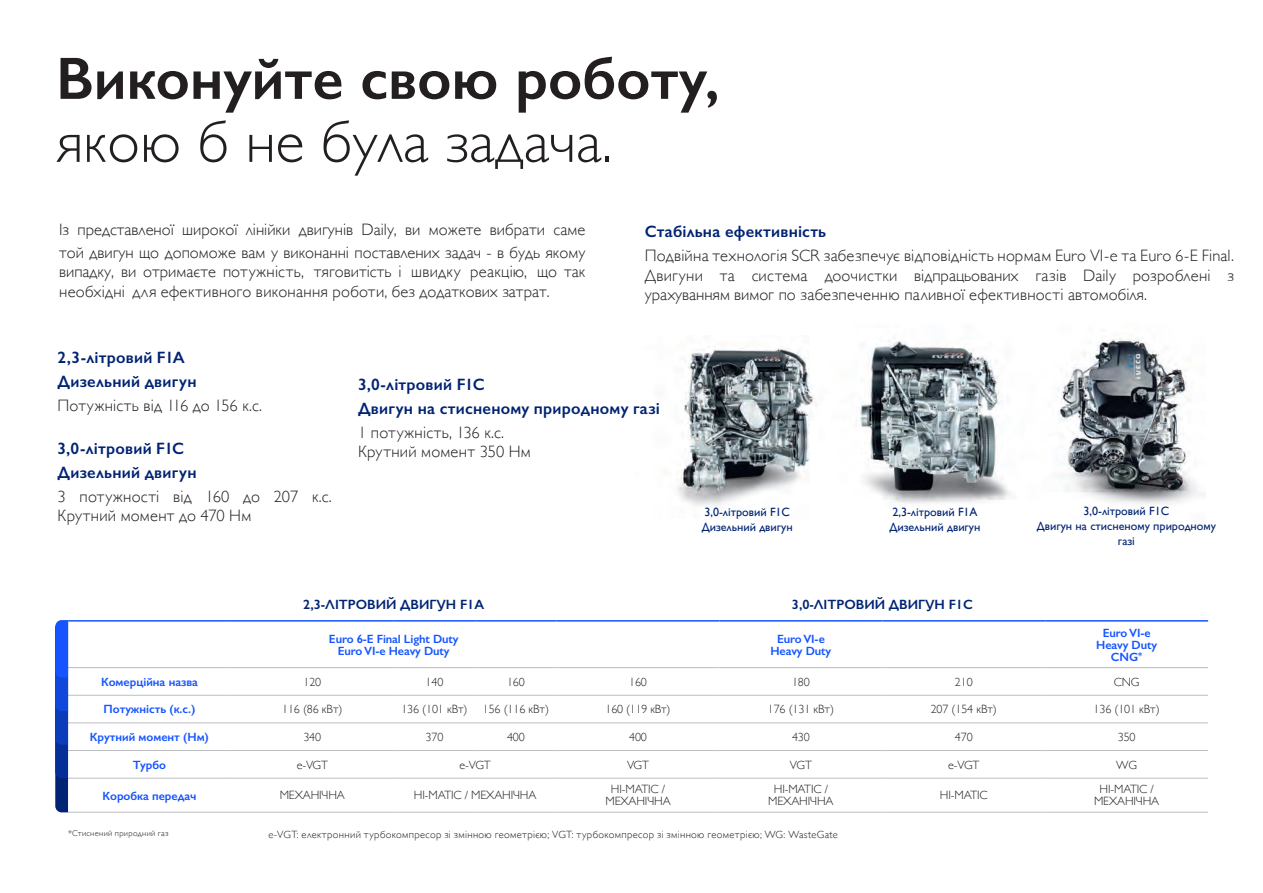
<style>
.page{position:relative;width:1263px;height:893px;background:#fff}
.page>*{position:absolute;margin:0;border:0;box-sizing:border-box;transform-origin:0 0}
.t1{font:600 60px "Gill Sans";color:#231f20}
.t2{font:300 60px "Gill Sans";color:#231f20}
.testo{font:300 16.5px/19.5px "Gill Sans";color:#231f20}
.titoletto{font:600 16.5px "Gill Sans";letter-spacing:.015em;color:#002373}
.tabella_titolo{font:600 13.5px "Gill Sans";color:#002373}
.tabella_valori{font:300 12px/12px "Gill Sans";letter-spacing:-.01em;color:#231f20;text-align:center}
.Dida{font:12px/15px "Gill Sans";color:#002373}
.tabella_valori-2{font:600 12px/12px "Gill Sans";letter-spacing:-.01em;color:#1554ff;text-align:center}
.tabella_valori_principali{font:600 12px "Gill Sans";color:#1554ff}
.Note{font:300 10.5px "Gill Sans";letter-spacing:.03em;color:#231f20}
.Note-2{font:300 8.4px "Gill Sans";letter-spacing:.04em;color:#231f20}
.s1{font-size:9.6px}
</style>
<div class="page">
<hr style="left:68px;top:695px;width:163px;height:1px;background:#bcbdc0">
<hr style="left:231px;top:695px;width:163px;height:1px;background:#bcbdc0">
<hr style="left:394px;top:695px;width:81px;height:1px;background:#bcbdc0">
<hr style="left:475px;top:695px;width:82px;height:1px;background:#bcbdc0">
<hr style="left:557px;top:695px;width:162px;height:1px;background:#bcbdc0">
<hr style="left:719px;top:695px;width:163px;height:1px;background:#bcbdc0">
<hr style="left:882px;top:695px;width:163px;height:1px;background:#bcbdc0">
<hr style="left:1045px;top:695px;width:163px;height:1px;background:#bcbdc0">
<hr style="left:68px;top:723px;width:163px;height:1px;background:#bcbdc0">
<hr style="left:231px;top:723px;width:163px;height:1px;background:#bcbdc0">
<hr style="left:394px;top:723px;width:81px;height:1px;background:#bcbdc0">
<hr style="left:475px;top:723px;width:82px;height:1px;background:#bcbdc0">
<hr style="left:557px;top:723px;width:162px;height:1px;background:#bcbdc0">
<hr style="left:719px;top:723px;width:163px;height:1px;background:#bcbdc0">
<hr style="left:882px;top:723px;width:163px;height:1px;background:#bcbdc0">
<hr style="left:1045px;top:723px;width:163px;height:1px;background:#bcbdc0">
<hr style="left:68px;top:750px;width:163px;height:1px;background:#bcbdc0">
<hr style="left:231px;top:750px;width:163px;height:1px;background:#bcbdc0">
<hr style="left:394px;top:750px;width:81px;height:1px;background:#bcbdc0">
<hr style="left:475px;top:750px;width:82px;height:1px;background:#bcbdc0">
<hr style="left:557px;top:750px;width:162px;height:1px;background:#bcbdc0">
<hr style="left:719px;top:750px;width:163px;height:1px;background:#bcbdc0">
<hr style="left:882px;top:750px;width:163px;height:1px;background:#bcbdc0">
<hr style="left:1045px;top:750px;width:163px;height:1px;background:#bcbdc0">
<hr style="left:68px;top:778px;width:163px;height:1px;background:#bcbdc0">
<hr style="left:231px;top:778px;width:163px;height:1px;background:#bcbdc0">
<hr style="left:394px;top:778px;width:81px;height:1px;background:#bcbdc0">
<hr style="left:475px;top:778px;width:82px;height:1px;background:#bcbdc0">
<hr style="left:557px;top:778px;width:162px;height:1px;background:#bcbdc0">
<hr style="left:719px;top:778px;width:163px;height:1px;background:#bcbdc0">
<hr style="left:882px;top:778px;width:163px;height:1px;background:#bcbdc0">
<hr style="left:1045px;top:778px;width:163px;height:1px;background:#bcbdc0">
<hr style="left:68px;top:620px;width:163px;height:2px;background:#1554ff">
<hr style="left:231px;top:620px;width:163px;height:2px;background:#1554ff">
<hr style="left:394px;top:620px;width:81px;height:2px;background:#1554ff">
<hr style="left:475px;top:620px;width:82px;height:2px;background:#1554ff">
<hr style="left:557px;top:620px;width:162px;height:2px;background:#1554ff">
<hr style="left:719px;top:620px;width:163px;height:2px;background:#1554ff">
<hr style="left:882px;top:620px;width:163px;height:2px;background:#1554ff">
<hr style="left:1045px;top:620px;width:163px;height:2px;background:#1554ff">
<hr style="left:68px;top:812px;width:163px;height:1px;background:#bcbdc0">
<hr style="left:231px;top:812px;width:163px;height:1px;background:#bcbdc0">
<hr style="left:394px;top:812px;width:81px;height:1px;background:#bcbdc0">
<hr style="left:475px;top:812px;width:82px;height:1px;background:#bcbdc0">
<hr style="left:557px;top:812px;width:162px;height:1px;background:#bcbdc0">
<hr style="left:719px;top:812px;width:163px;height:1px;background:#bcbdc0">
<hr style="left:882px;top:812px;width:163px;height:1px;background:#bcbdc0">
<hr style="left:1045px;top:812px;width:163px;height:1px;background:#bcbdc0">
<hr style="left:68px;top:667px;width:163px;height:1px;background:#bcbdc0">
<hr style="left:231px;top:667px;width:163px;height:1px;background:#bcbdc0">
<hr style="left:394px;top:667px;width:81px;height:1px;background:#bcbdc0">
<hr style="left:475px;top:667px;width:82px;height:1px;background:#bcbdc0">
<hr style="left:557px;top:667px;width:162px;height:1px;background:#bcbdc0">
<hr style="left:719px;top:667px;width:163px;height:1px;background:#bcbdc0">
<hr style="left:882px;top:667px;width:163px;height:1px;background:#bcbdc0">
<hr style="left:1045px;top:667px;width:163px;height:1px;background:#bcbdc0">
<img style="left:861px;top:340px;width:149px;height:164px">
<img style="left:677px;top:346px;width:184px;height:160px">
<img style="left:1057px;top:333px;width:146px;height:171px">
<svg style="left:55px;top:620px;width:13px;height:192px;background:#0e40c1"></svg>
<h1 class="t1" style="left:56px;top:42px;width:665px">Виконуйте свою роботу,</h1>
<h1 class="t2" style="left:56px;top:95px;width:558px">якою б не була задача.</h1>
<p class="testo" style="left:59px;top:217px;width:528px;line-height:22.8px">Із представленої широкої лінійки двигунів Daily, ви можете вибрати саме той двигун що допоможе вам у виконанні поставлених задач - в будь якому</p>
<p class="testo" style="left:59px;top:261px;width:528px">випадку, ви отримаєте потужність, тяговитість і швидку реакцію, що так необхідні для ефективного виконання роботи, без додаткових затрат.</p>
<p class="titoletto" style="left:645px;top:222px;width:183px">Стабільна ефективність</p>
<p class="testo" style="left:645px;top:245px;width:590px;text-align:justify">Подвійна технологія SCR забезпечує відповідність нормам Euro VI-e та Euro 6-E Final.<br>Двигуни та система доочистки відпрацьованих газів Daily розроблені з урахуванням вимог по забезпеченню паливної ефективності автомобіля.</p>
<p class="titoletto" style="left:58px;top:348px;width:129px">2,3-літровий F1A</p>
<p class="titoletto" style="left:58px;top:372px;width:140px">Дизельний двигун</p>
<p class="testo" style="left:58px;top:395px;width:206px">Потужність від 116 до 156 к.с.</p>
<p class="titoletto" style="left:58px;top:439px;width:128px">3,0-літровий F1C</p>
<p class="titoletto" style="left:58px;top:462px;width:140px">Дизельний двигун</p>
<p class="testo" style="left:58px;top:486px;width:276px">3 потужності від 160 до 207 к.с.<br>Крутний момент до 470 Нм</p>
<p class="titoletto" style="left:358px;top:374px;width:128px">3,0-літровий F1C</p>
<p class="titoletto" style="left:358px;top:398px;width:303px">Двигун на стисненому природному газі</p>
<p class="testo" style="left:358px;top:422px;width:148px">1 потужність, 136 к.с.</p>
<p class="testo" style="left:358px;top:441px;width:174px">Крутний момент 350 Нм</p>
<p class="Dida" style="left:702px;top:504px;width:92px">3,0-літровий F1C<br>Дизельний двигун</p>
<p class="Dida" style="left:1037px;top:503px;width:181px;text-align:center">3,0-літровий F1C<br>Двигун на стисненому природному газі</p>
<p class="Dida" style="left:889px;top:504px;width:92px">2,3-літровий F1A<br>Дизельний двигун</p>
<p class="tabella_titolo" style="left:303px;top:596px;width:182px">2,3-ЛІТРОВИЙ ДВИГУН F1A</p>
<p class="tabella_titolo" style="left:792px;top:596px;width:182px">3,0-ЛІТРОВИЙ ДВИГУН F1C</p>
<p class="tabella_valori-2" style="left:329px;top:632px;width:131px">Euro 6-E Final Light Duty</p>
<p class="tabella_valori-2" style="left:338px;top:644px;width:113px">Euro VI-e Heavy Duty</p>
<p class="tabella_valori-2" style="left:770px;top:632px;width:62px">Euro VI-e<br>Heavy Duty</p>
<p class="tabella_valori-2" style="left:1096px;top:626px;width:62px">Euro VI-e<br>Heavy Duty<br>CNG<span class="s1">*</span></p>
<p class="tabella_valori_principali" style="left:101px;top:674px;width:98px">Комерційна назва</p>
<p class="tabella_valori" style="left:303px;top:675px;width:19px">120</p>
<p class="tabella_valori" style="left:426px;top:675px;width:19px">140</p>
<p class="tabella_valori" style="left:507px;top:675px;width:19px">160</p>
<p class="tabella_valori" style="left:629px;top:675px;width:19px">160</p>
<p class="tabella_valori" style="left:792px;top:675px;width:19px">180</p>
<p class="tabella_valori" style="left:955px;top:675px;width:19px">210</p>
<p class="tabella_valori" style="left:1114px;top:675px;width:27px">CNG</p>
<p class="tabella_valori_principali" style="left:104px;top:702px;width:93px">Потужність (к.с.)</p>
<p class="tabella_valori" style="left:282px;top:703px;width:62px">116 (86 кВт)</p>
<p class="tabella_valori" style="left:401px;top:703px;width:68px">136 (101 кВт)</p>
<p class="tabella_valori" style="left:483px;top:703px;width:68px">156 (116 кВт)</p>
<p class="tabella_valori" style="left:606px;top:703px;width:66px">160 (119 кВт)</p>
<p class="tabella_valori" style="left:768px;top:703px;width:68px">176 (131 кВт)</p>
<p class="tabella_valori" style="left:931px;top:703px;width:68px">207 (154 кВт)</p>
<p class="tabella_valori" style="left:1093px;top:703px;width:68px">136 (101 кВт)</p>
<p class="tabella_valori_principali" style="left:90px;top:730px;width:120px">Крутний момент (Нм)</p>
<p class="tabella_valori" style="left:303px;top:730px;width:19px">340</p>
<p class="tabella_valori" style="left:426px;top:730px;width:19px">370</p>
<p class="tabella_valori" style="left:507px;top:730px;width:19px">400</p>
<p class="tabella_valori" style="left:629px;top:730px;width:19px">400</p>
<p class="tabella_valori" style="left:792px;top:730px;width:19px">430</p>
<p class="tabella_valori" style="left:955px;top:730px;width:19px">470</p>
<p class="tabella_valori" style="left:1118px;top:730px;width:19px">350</p>
<p class="tabella_valori_principali" style="left:133px;top:757px;width:35px">Турбо</p>
<p class="tabella_valori" style="left:297px;top:758px;width:33px">e-VGT</p>
<p class="tabella_valori" style="left:460px;top:758px;width:33px">e-VGT</p>
<p class="tabella_valori" style="left:627px;top:758px;width:23px">VGT</p>
<p class="tabella_valori" style="left:790px;top:758px;width:23px">VGT</p>
<p class="tabella_valori" style="left:948px;top:758px;width:33px">e-VGT</p>
<p class="tabella_valori" style="left:1116px;top:758px;width:22px">WG</p>
<p class="tabella_valori_principali" style="left:103px;top:788px;width:95px">Коробка передач</p>
<p class="tabella_valori" style="left:280px;top:789px;width:67px">МЕХАНІЧНА</p>
<p class="tabella_valori" style="left:414px;top:789px;width:124px">HI-MATIC / МЕХАНІЧНА</p>
<p class="tabella_valori" style="left:605px;top:783px;width:67px">HI-MATIC /<br>МЕХАНІЧНА</p>
<p class="tabella_valori" style="left:768px;top:783px;width:67px">HI-MATIC /<br>МЕХАНІЧНА</p>
<p class="tabella_valori" style="left:940px;top:789px;width:49px">HI-MATIC</p>
<p class="tabella_valori" style="left:1094px;top:783px;width:67px">HI-MATIC /<br>МЕХАНІЧНА</p>
<p class="Note-2" style="left:68px;top:827px;width:102px">*Стиснений природний газ</p>
<p class="Note" style="left:268px;top:826px;width:571px">e-VGT: електронний турбокомпресор зі змінною геометрією; VGT: турбокомпресор зі змінною геометрією; WG: WasteGate</p>
</div>
